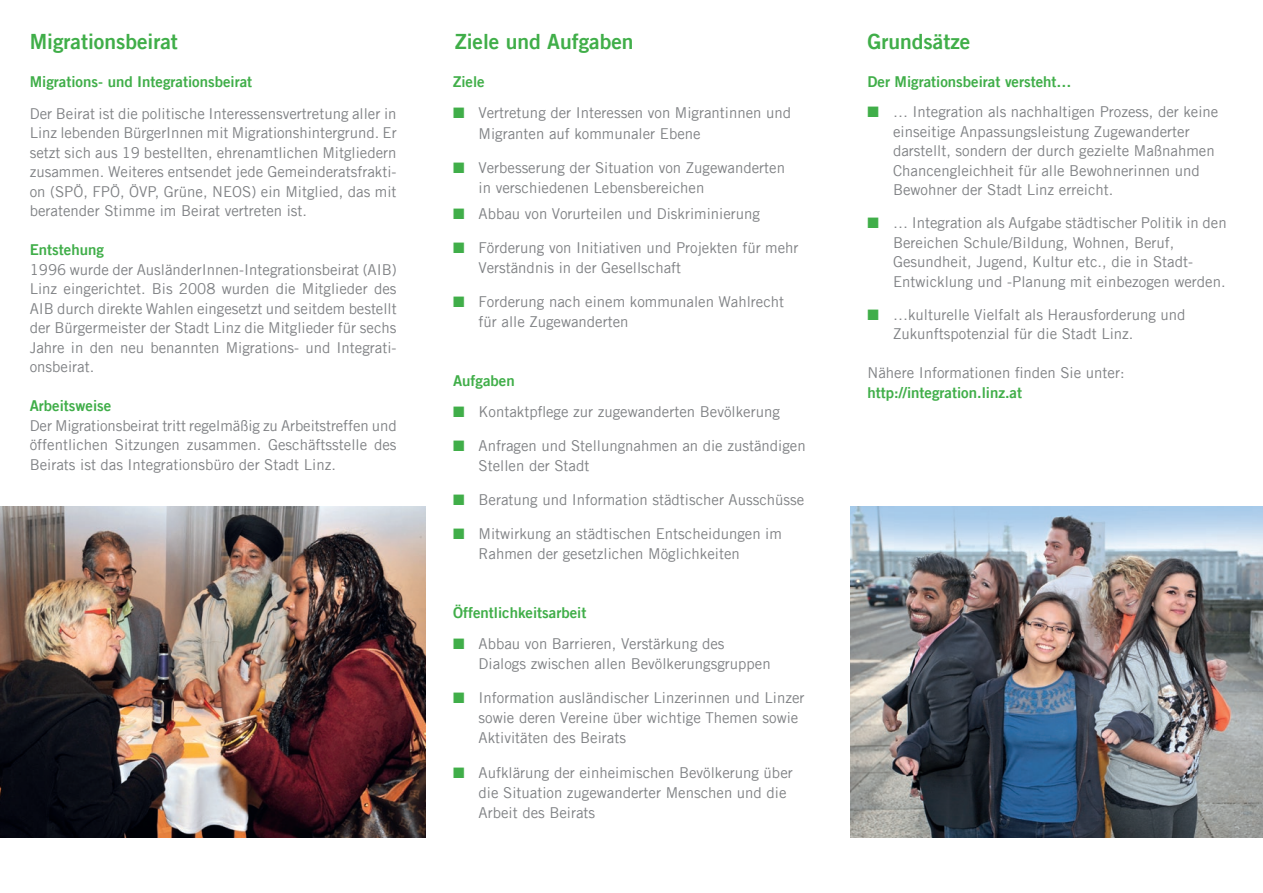
<style>
.page{position:relative;width:1263px;height:893px;background:#fff}
.page>*{position:absolute;margin:0;border:0;box-sizing:border-box;transform-origin:0 0}
.t1{font:21px "Trade Gothic Bold Two";color:#40ae49}
.t2{font:15px/19.5px "Trade Gothic";color:#808285}
.t3{font:15px "Trade Gothic Bold Two";color:#40ae49}
.t4{font:15px "Trade Gothic Bold Two";color:#42af4a}
.s1{color:#40ae49}
</style>
<div class="page">
<img style="left:850px;top:506px;width:413px;height:332px">
<img style="left:0;top:506px;width:425px;height:332px">
<h1 class="t1" style="left:30px;top:29px;width:150px">Migrationsbeirat</h1>
<h1 class="t1" style="left:455px;top:29px;width:180px">Ziele und Aufgaben</h1>
<h1 class="t1" style="left:867px;top:29px;width:104px">Grundsätze</h1>
<p class="t3" style="left:30px;top:73px;width:224px">Migrations- und Integrationsbeirat</p>
<p class="t2" style="left:30px;top:104px;width:368px;text-align:justify">Der Beirat ist die politische Interessensvertretung aller in Linz lebenden BürgerInnen mit Migrationshintergrund. Er setzt sich aus 19 bestellten, ehrenamtlichen Mitgliedern zusammen. Weiteres entsendet jede Gemeinderatsfrakti&shy;on (SPÖ, FPÖ, ÖVP, Grüne, NEOS) ein Mitglied, das mit beratender Stimme im Beirat vertreten ist.</p>
<p class="t3" style="left:30px;top:241px;width:76px">Entstehung</p>
<p class="t2" style="left:30px;top:260px;width:369px;text-align:justify">1996 wurde der AusländerInnen-Integrationsbeirat (AIB)<br>Linz eingerichtet. Bis 2008 wurden die Mitglieder des AIB durch direkte Wahlen eingesetzt und seitdem bestellt der Bürgermeister der Stadt Linz die Mitglieder für sechs Jahre in den neu benannten Migrations- und Integrati&shy;onsbeirat.</p>
<p class="t3" style="left:30px;top:397px;width:83px">Arbeitsweise</p>
<p class="t2" style="left:30px;top:416px;width:368px;text-align:justify">Der Migrationsbeirat tritt regelmäßig zu Arbeitstreffen und öffentlichen Sitzungen zusammen. Geschäftsstelle des Beirats ist das Integrationsbüro der Stadt Linz.</p>
<p class="t3" style="left:867px;top:73px;width:206px">Der Migrationsbeirat versteht…</p>
<p class="t2" style="left:893px;top:102px;width:327px;text-indent:-26px"><span class="s1">■</span> … Integration als nachhaltigen Prozess, der keine einseitige Anpassungsleistung Zugewanderter darstellt, sondern der durch gezielte Maßnahmen Chancengleichheit für alle Bewohnerinnen und Bewohner der Stadt Linz erreicht.</p>
<p class="t2" style="left:893px;top:213px;width:335px;text-indent:-26px"><span class="s1">■</span> … Integration als Aufgabe städtischer Politik in den Bereichen Schule/Bildung, Wohnen, Beruf, Gesundheit, Jugend, Kultur etc., die in Stadt-Entwicklung und -Planung mit einbezogen werden.</p>
<p class="t2" style="left:893px;top:305px;width:294px;text-indent:-26px"><span class="s1">■</span> …kulturelle Vielfalt als Herausforderung und<br>Zukunftspotenzial für die Stadt Linz.</p>
<p class="t2" style="left:867px;top:363px;width:259px">Nähere Informationen finden Sie unter:</p>
<p class="t3" style="left:867px;top:383px;width:156px">http://integration.linz.at</p>
<p class="t4" style="left:453px;top:73px;width:33px">Ziele</p>
<p class="t2" style="left:479px;top:103px;width:314px;line-height:20.1px;text-indent:-26px"><span class="s1">■</span> Vertretung der Interessen von Migrantinnen und<br>Migranten auf kommunaler Ebene</p>
<p class="t2" style="left:479px;top:157px;width:308px;line-height:20.1px;text-indent:-26px"><span class="s1">■</span> Verbesserung der Situation von Zugewanderten in verschiedenen Lebensbereichen</p>
<p class="t2" style="left:453px;top:203px;width:308px"><span class="s1">■</span> Abbau von Vorurteilen und Diskriminierung</p>
<p class="t2" style="left:479px;top:237px;width:321px;line-height:20.1px;text-indent:-26px"><span class="s1">■</span> Förderung von Initiativen und Projekten für mehr<br>Verständnis in der Gesellschaft</p>
<p class="t2" style="left:479px;top:291px;width:307px;line-height:20.1px;text-indent:-26px"><span class="s1">■</span> Forderung nach einem kommunalen Wahlrecht für alle Zugewanderten</p>
<p class="t3" style="left:453px;top:371px;width:63px">Aufgaben</p>
<p class="t2" style="left:453px;top:402px;width:328px"><span class="s1">■</span> Kontaktpflege zur zugewanderten Bevölkerung</p>
<p class="t2" style="left:479px;top:435px;width:329px;line-height:20.1px;text-indent:-26px"><span class="s1">■</span> Anfragen und Stellungnahmen an die zuständigen<br>Stellen der Stadt</p>
<p class="t2" style="left:453px;top:490px;width:353px"><span class="s1">■</span> Beratung und Information städtischer Ausschüsse</p>
<p class="t2" style="left:479px;top:524px;width:305px;line-height:20.1px;text-indent:-26px"><span class="s1">■</span> Mitwirkung an städtischen Entscheidungen im<br>Rahmen der gesetzlichen Möglichkeiten</p>
<p class="t3" style="left:453px;top:603px;width:135px">Öffentlichkeitsarbeit</p>
<p class="t2" style="left:479px;top:634px;width:294px;line-height:20.1px;text-indent:-26px"><span class="s1">■</span> Abbau von Barrieren, Verstärkung des<br>Dialogs zwischen allen Bevölkerungsgruppen</p>
<p class="t2" style="left:479px;top:688px;width:327px;line-height:20.1px;text-indent:-26px"><span class="s1">■</span> Information ausländischer Linzerinnen und Linzer sowie deren Vereine über wichtige Themen sowie<br>Aktivitäten des Beirats</p>
<p class="t2" style="left:479px;top:762px;width:316px;line-height:20.1px;text-indent:-26px"><span class="s1">■</span> Aufklärung der einheimischen Bevölkerung über die Situation zugewanderter Menschen und die<br>Arbeit des Beirats</p>
</div>
